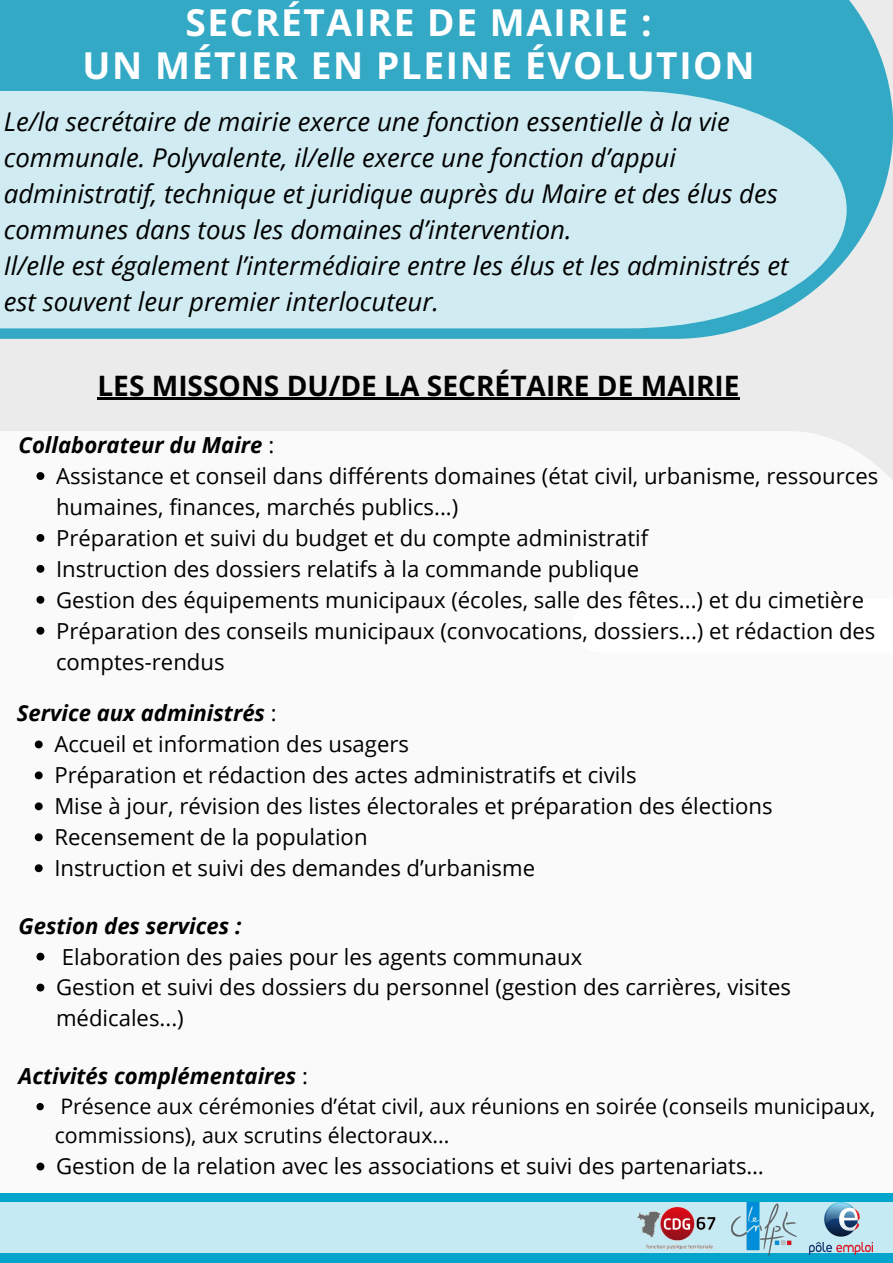
<style>
.page{position:relative;width:893px;height:1263px;background:#ebebeb}
.page>*{position:absolute;margin:0;border:0;box-sizing:border-box;transform-origin:0 0}
.t1{font:700 37.05px "Open Sans";letter-spacing:.045em;color:#fff}
.t2{font:700 28.12px "Open Sans";color:#000}
.t3{font:italic 25.88px/36px "Open Sans";color:#000}
.t4{font:22.12px/30.9px "Open Sans";color:#000}
.t5{font:italic 700 22.12px "Open Sans";color:#000}
.t6{font:21.38px/29.8px "Open Sans";color:#000}
.s1{font-weight:400;font-style:normal}
</style>
<div class="page">
<svg style="left:0;top:0;width:893px;height:339px;fill:#34a9c5"></svg>
<div style="left:0;top:91px;width:846px;height:237px;background:#d1ebf2"></div>
<hr style="left:97px;top:397px;width:642px;height:3px;background:#000">
<div style="left:0;top:431px;width:893px;height:829px;background:#fff"></div>
<svg style="left:36px;top:472px;width:8px;height:8px"></svg>
<svg style="left:36px;top:534px;width:8px;height:8px"></svg>
<svg style="left:36px;top:565px;width:8px;height:8px"></svg>
<svg style="left:36px;top:596px;width:8px;height:8px"></svg>
<svg style="left:36px;top:627px;width:8px;height:8px"></svg>
<svg style="left:35px;top:740px;width:8px;height:8px"></svg>
<svg style="left:35px;top:771px;width:8px;height:8px"></svg>
<svg style="left:35px;top:802px;width:8px;height:8px"></svg>
<svg style="left:35px;top:833px;width:8px;height:8px"></svg>
<svg style="left:35px;top:864px;width:8px;height:8px"></svg>
<svg style="left:36px;top:953px;width:8px;height:7px"></svg>
<svg style="left:36px;top:983px;width:8px;height:8px"></svg>
<svg style="left:36px;top:1103px;width:8px;height:7px"></svg>
<svg style="left:36px;top:1162px;width:8px;height:8px"></svg>
<div style="left:0;top:1193px;width:893px;height:70px;background:#04a5cd"></div>
<div style="left:0;top:1202px;width:893px;height:51px;background:#c6eaf3"></div>
<img style="left:809px;top:1203px;width:64px;height:51px">
<img style="left:731px;top:1203px;width:65px;height:52px">
<img style="left:637px;top:1207px;width:79px;height:43px">
<p class="t1" style="left:185px;top:-4px;width:467px">SECRÉTAIRE DE MAIRIE :</p>
<p class="t1" style="left:83px;top:40px;width:673px">UN MÉTIER EN PLEINE ÉVOLUTION</p>
<p class="t3" style="left:4px;top:103px;width:776px">Le/la secrétaire de mairie exerce une fonction essentielle à la vie communale. Polyvalente, il/elle exerce une fonction d’appui administratif, technique et juridique auprès du Maire et des élus des communes dans tous les domaines d’intervention.</p>
<p class="t3" style="left:4px;top:247px;width:786px">Il/elle est également l’intermédiaire entre les élus et les administrés et est souvent leur premier interlocuteur.</p>
<p class="t2" style="left:97px;top:366px;width:644px">LES MISSONS DU/DE LA SECRÉTAIRE DE MAIRIE</p>
<p class="t5" style="left:18px;top:429px;width:257px">Collaborateur du Maire <span class="s1">:</span></p>
<p class="t4" style="left:56px;top:460px;width:823px">Assistance et conseil dans différents domaines (état civil, urbanisme, ressources humaines, finances, marchés publics...)</p>
<p class="t4" style="left:56px;top:522px;width:593px">Préparation et suivi du budget et du compte administratif</p>
<p class="t4" style="left:56px;top:553px;width:584px">Instruction des dossiers relatifs à la commande publique</p>
<p class="t4" style="left:56px;top:584px;width:809px">Gestion des équipements municipaux (écoles, salle des fêtes...) et du cimetière</p>
<p class="t4" style="left:56px;top:614px;width:821px">Préparation des conseils municipaux (convocations, dossiers...) et rédaction des comptes-rendus</p>
<p class="t5" style="left:17px;top:698px;width:261px">Service aux administrés <span class="s1">:</span></p>
<p class="t4" style="left:54px;top:728px;width:356px">Accueil et information des usagers</p>
<p class="t4" style="left:54px;top:759px;width:584px">Préparation et rédaction des actes administratifs et civils</p>
<p class="t4" style="left:54px;top:790px;width:720px">Mise à jour, révision des listes électorales et préparation des élections</p>
<p class="t4" style="left:54px;top:821px;width:315px">Recensement de la population</p>
<p class="t4" style="left:54px;top:852px;width:482px">Instruction et suivi des demandes d’urbanisme</p>
<p class="t5" style="left:18px;top:910px;width:224px">Gestion des services :</p>
<p class="t4" style="left:62px;top:940px;width:522px">Elaboration des paies pour les agents communaux</p>
<p class="t4" style="left:56px;top:971px;width:736px">Gestion et suivi des dossiers du personnel (gestion des carrières, visites médicales...)</p>
<p class="t5" style="left:18px;top:1060px;width:291px">Activités complémentaires <span class="s1">:</span></p>
<p class="t6" style="left:55px;top:1090px;width:822px">Présence aux cérémonies d’état civil, aux réunions en soirée (conseils municipaux, commissions), aux scrutins électoraux...</p>
<p class="t4" style="left:56px;top:1150px;width:709px">Gestion de la relation avec les associations et suivi des partenariats…</p>
</div>
